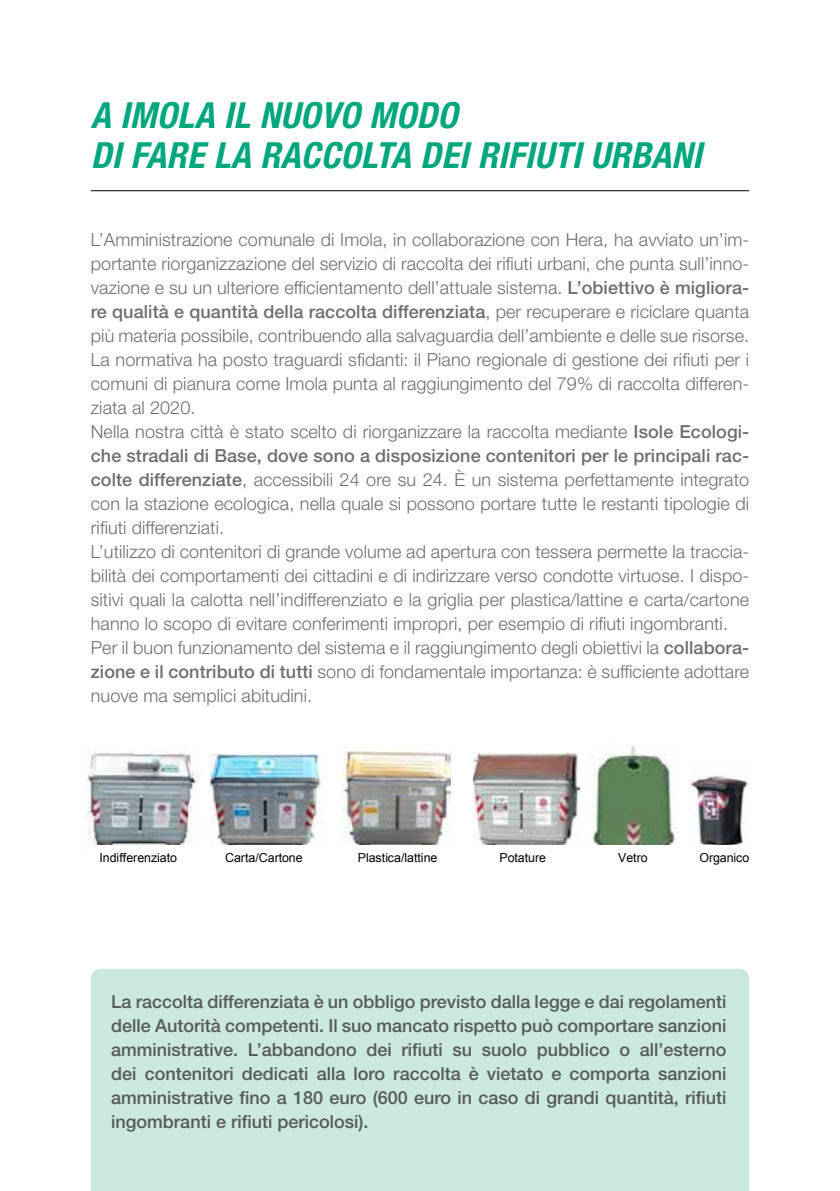
<style>
.page{position:relative;width:840px;height:1191px;background:#fff}
.page>*{position:absolute;margin:0;border:0;box-sizing:border-box;transform-origin:0 0}
.t1{font:italic 700 condensed 36px/40px "Helvetica Neue LT Std";letter-spacing:.01em;color:#00a77e}
.t2{font:300 18px/24px "Helvetica Neue LT Std";letter-spacing:.005em;color:#6d6e71}
.t3{font:500 18px/24px "Helvetica Neue LT Std";color:#58595b;text-align:justify}
.t4{font:12.4px "Arial";letter-spacing:-.005em;color:#000}
.s1{font-weight:500}
</style>
<div class="page">
<div style="left:91px;top:969px;width:657px;height:222px;background:#cae8de"></div>
<hr style="left:91px;top:190px;width:657px;height:1px;background:#000">
<img style="left:689px;top:774px;width:59px;height:71px">
<img style="left:211px;top:754px;width:112px;height:91px">
<img style="left:342px;top:751px;width:108px;height:94px">
<img style="left:591px;top:744px;width:84px;height:101px">
<img style="left:473px;top:753px;width:106px;height:92px">
<img style="left:88px;top:750px;width:111px;height:95px">
<h1 class="t1" style="left:91px;top:95px;width:86px">A IMOLA</h1>
<h1 class="t1" style="left:91px;top:95px;width:365px;text-indent:133px">IL NUOVO MODO<br>DI FARE LA RACCOLTA</h1>
<h1 class="t1" style="left:420px;top:135px;width:250px">DEI RIFIUTI URBANI</h1>
<p class="t2" style="left:91px;top:227px;width:659px">L’Amministrazione comunale di Imola, in collaborazione con Hera, ha avviato un’im&shy;portante riorganizzazione del servizio di raccolta dei rifiuti urbani, che punta sull’inno&shy;vazione e su un ulteriore efficientamento dell’attuale sistema. <span class="s1">L’obiettivo è migliora&shy;re qualità e quantità della raccolta differenziata</span>, per recuperare e riciclare quanta più materia possibile, contribuendo alla salvaguardia dell’ambiente e delle sue risorse.<br>La normativa ha posto traguardi sfidanti: il Piano regionale di gestione dei rifiuti per i comuni di pianura come Imola punta al raggiungimento del 79% di raccolta differen&shy;ziata al 2020.<br>Nella nostra città è stato scelto di riorganizzare la raccolta mediante <span class="s1">Isole Ecologi&shy;che stradali di Base, dove sono a disposizione contenitori per le principali rac&shy;colte differenziate</span>, accessibili 24 ore su 24. è un sistema perfettamente integrato con la stazione ecologica, nella quale si possono portare tutte le restanti tipologie di rifiuti differenziati.<br>L’utilizzo di contenitori di grande volume ad apertura con tessera permette la traccia&shy;bilità dei comportamenti dei cittadini e di indirizzare verso condotte virtuose. I dispo&shy;sitivi quali la calotta nell’indifferenziato e la griglia per plastica/lattine e carta/cartone hanno lo scopo di evitare conferimenti impropri, per esempio di rifiuti ingombranti.<br>Per il buon funzionamento del sistema e il raggiungimento degli obiettivi la <span class="s1">collabora&shy;zione e il contributo di tutti</span> sono di fondamentale importanza: è sufficiente adottare nuove ma semplici abitudini.</p>
<p class="t4" style="left:99px;top:849px;width:79px">Indifferenziato</p>
<p class="t4" style="left:225px;top:849px;width:79px">Carta/Cartone</p>
<p class="t4" style="left:357px;top:849px;width:81px">Plastica/lattine</p>
<p class="t4" style="left:499px;top:849px;width:48px">Potature</p>
<p class="t4" style="left:618px;top:849px;width:31px">Vetro</p>
<p class="t4" style="left:699px;top:849px;width:52px">Organico</p>
<p class="t3" style="left:111px;top:989px;width:616px">La raccolta differenziata è un obbligo previsto dalla legge e dai regolamenti delle Autorità competenti. Il suo mancato rispetto può comportare sanzioni amministrative. L’abbandono dei rifiuti su suolo pubblico o all’esterno dei contenitori dedicati alla loro raccolta è vietato e comporta sanzioni amministrative fino a 180 euro (600 euro in caso di grandi quantità, rifiuti ingombranti e rifiuti pericolosi).</p>
</div>
